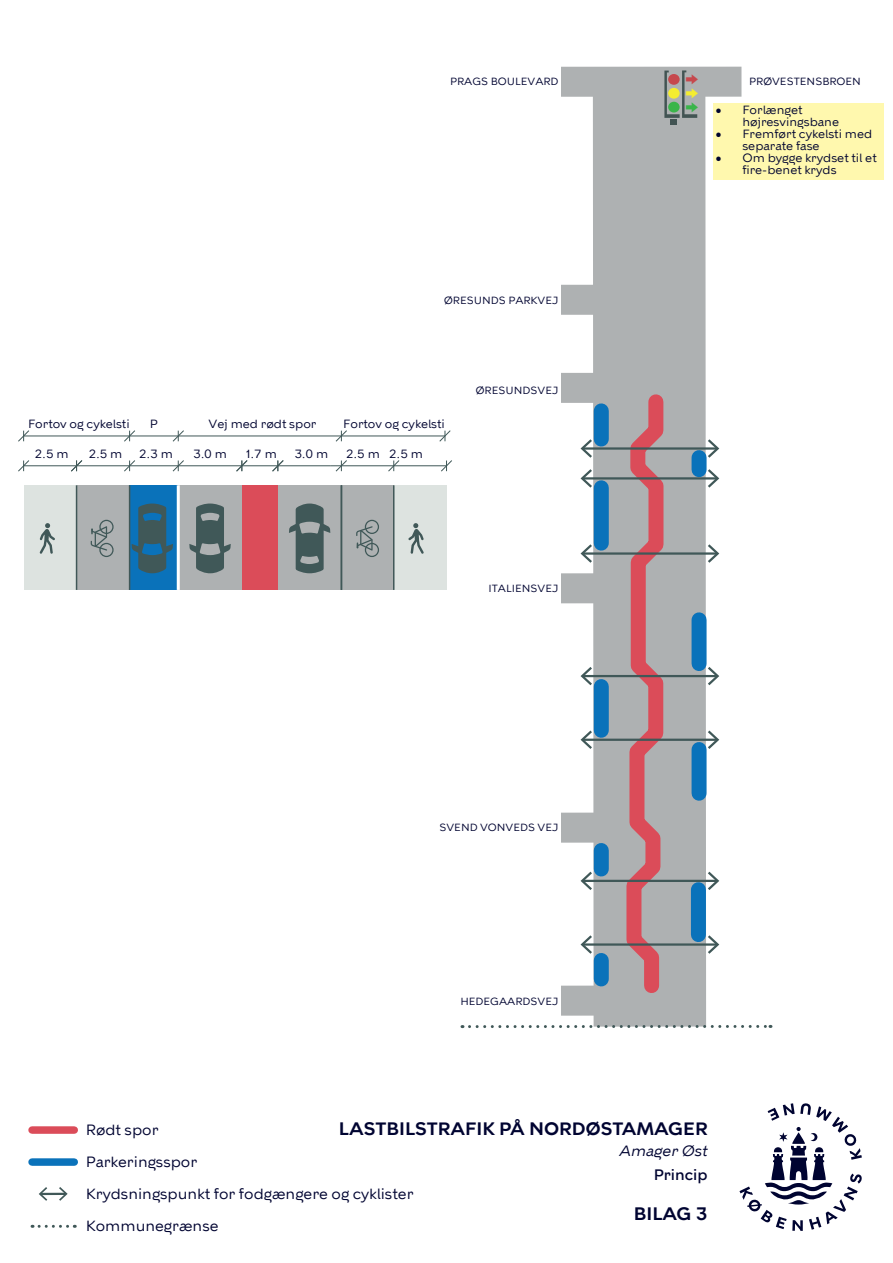
<style>
.page{position:relative;width:893px;height:1263px;background:#fff}
.page>*{position:absolute;margin:0;border:0;box-sizing:border-box;transform-origin:0 0}
.t1{font:600 18px "KBH";color:#000431}
.t2{font:15px "KBH";color:#000431}
.t3{font:italic 15px "KBH";color:#000431}
.t4{font:500 15px "KBH";color:#000431}
.t5{font:14.55px "KBH";color:#3ab54a;scale:1.07 1}
.t6{font:14.55px "KBH";color:#f4ed2f;scale:1.07 1}
.t7{font:14.55px "KBH";color:#c6484d;scale:1.07 1}
.t8{font:12px/12px "KBH";color:#000430}
.t9{font:10.5px "KBH";color:#000431}
</style>
<div class="page">
<div style="left:77px;top:485px;width:317px;height:105px;background:#aeb1b2"></div>
<div style="left:242px;top:485px;width:36px;height:105px;background:#db4c59"></div>
<div style="left:130px;top:485px;width:48px;height:105px;background:#0a72ba"></div>
<div style="left:24px;top:485px;width:53px;height:105px;background:#dde3e0"></div>
<div style="left:394px;top:485px;width:53px;height:105px;background:#dde3e0"></div>
<svg style="left:561px;top:66px;width:181px;height:959px"></svg>
<div style="left:561px;top:985px;width:134px;height:31px;background:#aeb1b2"></div>
<div style="left:561px;top:812px;width:142px;height:31px;background:#aeb1b2"></div>
<div style="left:561px;top:573px;width:113px;height:30px;background:#aeb1b2"></div>
<div style="left:561px;top:373px;width:96px;height:30px;background:#aeb1b2"></div>
<div style="left:561px;top:285px;width:96px;height:30px;background:#aeb1b2"></div>
<div style="left:561px;top:67px;width:180px;height:30px;background:#aeb1b2"></div>
<div style="left:594px;top:850px;width:15px;height:19px;background:#0a72ba"></div>
<div style="left:594px;top:686px;width:15px;height:44px;background:#0a72ba"></div>
<div style="left:594px;top:488px;width:15px;height:55px;background:#0a72ba"></div>
<div style="left:594px;top:411px;width:15px;height:28px;background:#0a72ba"></div>
<div style="left:692px;top:749px;width:15px;height:44px;background:#0a72ba"></div>
<div style="left:692px;top:620px;width:15px;height:43px;background:#0a72ba"></div>
<div style="left:692px;top:458px;width:15px;height:12px;background:#0a72ba"></div>
<div style="left:594px;top:960px;width:15px;height:19px;background:#0a72ba"></div>
<div style="left:691px;top:890px;width:15px;height:44px;background:#0a72ba"></div>
<svg style="left:619px;top:387px;width:52px;height:606px;background:#bb9196"></svg>
<svg style="left:469px;top:1025px;width:302px;height:3px"></svg>
<hr style="left:583px;top:943px;width:134px;height:3px;background:#405858">
<svg style="left:581px;top:935px;width:11px;height:19px"></svg>
<svg style="left:708px;top:935px;width:11px;height:19px"></svg>
<hr style="left:583px;top:880px;width:134px;height:2px;background:#405858">
<svg style="left:581px;top:872px;width:11px;height:18px"></svg>
<svg style="left:708px;top:872px;width:11px;height:18px"></svg>
<hr style="left:583px;top:739px;width:134px;height:2px;background:#405858">
<svg style="left:581px;top:730px;width:11px;height:19px"></svg>
<svg style="left:708px;top:730px;width:11px;height:19px"></svg>
<hr style="left:583px;top:675px;width:134px;height:2px;background:#405858">
<svg style="left:581px;top:667px;width:11px;height:18px"></svg>
<svg style="left:708px;top:667px;width:11px;height:18px"></svg>
<hr style="left:583px;top:552px;width:134px;height:3px;background:#405858">
<svg style="left:581px;top:544px;width:11px;height:19px"></svg>
<svg style="left:708px;top:544px;width:11px;height:19px"></svg>
<hr style="left:583px;top:477px;width:134px;height:2px;background:#405858">
<svg style="left:581px;top:469px;width:11px;height:19px"></svg>
<svg style="left:708px;top:469px;width:11px;height:19px"></svg>
<hr style="left:583px;top:447px;width:134px;height:3px;background:#405858">
<svg style="left:581px;top:439px;width:11px;height:19px"></svg>
<svg style="left:708px;top:439px;width:11px;height:19px"></svg>
<hr style="left:76px;top:485px;width:1px;height:105px;background:#405858">
<hr style="left:129px;top:485px;width:1px;height:105px;background:#405858">
<hr style="left:177px;top:485px;width:3px;height:105px;background:#fff">
<hr style="left:341px;top:485px;width:1px;height:105px;background:#405858">
<hr style="left:393px;top:485px;width:1px;height:105px;background:#405858">
<svg style="left:18px;top:460px;width:12px;height:12px"></svg>
<svg style="left:18px;top:430px;width:12px;height:12px"></svg>
<hr style="left:24px;top:465px;width:53px;height:1px;background:#405858">
<svg style="left:123px;top:460px;width:13px;height:12px"></svg>
<svg style="left:123px;top:430px;width:13px;height:12px"></svg>
<svg style="left:70px;top:460px;width:13px;height:12px"></svg>
<hr style="left:77px;top:465px;width:53px;height:1px;background:#405858">
<svg style="left:172px;top:460px;width:13px;height:12px"></svg>
<hr style="left:130px;top:465px;width:48px;height:1px;background:#405858">
<svg style="left:172px;top:430px;width:13px;height:12px"></svg>
<hr style="left:178px;top:465px;width:64px;height:1px;background:#405858">
<svg style="left:235px;top:460px;width:13px;height:12px"></svg>
<hr style="left:242px;top:465px;width:36px;height:1px;background:#405858">
<svg style="left:335px;top:460px;width:13px;height:12px"></svg>
<svg style="left:271px;top:460px;width:13px;height:12px"></svg>
<hr style="left:278px;top:465px;width:53px;height:1px;background:#405858">
<svg style="left:440px;top:460px;width:12px;height:12px"></svg>
<svg style="left:387px;top:460px;width:13px;height:12px"></svg>
<svg style="left:439px;top:430px;width:12px;height:12px"></svg>
<svg style="left:335px;top:430px;width:13px;height:12px"></svg>
<hr style="left:331px;top:465px;width:115px;height:1px;background:#405858">
<hr style="left:24px;top:436px;width:421px;height:1px;background:#405858">
<div style="left:670px;top:119px;width:7px;height:6px;background:#425453"></div>
<svg style="left:664px;top:70px;width:33px;height:48px"></svg>
<div style="left:713px;top:103px;width:171px;height:77px;background:#fff8ae"></div>
<svg style="left:91px;top:520px;width:23px;height:37px"></svg>
<svg style="left:356px;top:520px;width:23px;height:37px"></svg>
<svg style="left:408px;top:523px;width:16px;height:31px"></svg>
<svg style="left:40px;top:523px;width:15px;height:31px"></svg>
<svg style="left:132px;top:503px;width:41px;height:70px"></svg>
<svg style="left:189px;top:503px;width:42px;height:70px"></svg>
<svg style="left:289px;top:503px;width:41px;height:70px"></svg>
<div style="left:32px;top:1158px;width:42px;height:8px;background:#0a72ba"></div>
<div style="left:32px;top:1126px;width:42px;height:8px;background:#db4c59"></div>
<svg style="left:39px;top:1225px;width:36px;height:3px"></svg>
<hr style="left:41px;top:1193px;width:25px;height:2px;background:#405858">
<svg style="left:39px;top:1187px;width:8px;height:14px"></svg>
<svg style="left:59px;top:1187px;width:9px;height:14px"></svg>
<svg style="left:739px;top:1103px;width:123px;height:128px"></svg>
<p class="t7" style="left:685px;top:69px;width:14px">⇒</p>
<p class="t9" style="left:450px;top:77px;width:110px">PRAGS BOULEVARD</p>
<p class="t9" style="left:749px;top:77px;width:113px">PRØVESTENSBROEN</p>
<p class="t9" style="left:444px;top:296px;width:116px">ØRESUNDS PARKVEJ</p>
<p class="t8" style="left:28px;top:419px;width:103px">Fortov og cykelsti</p>
<p class="t8" style="left:150px;top:419px;width:9px">P</p>
<p class="t8" style="left:209px;top:419px;width:109px">Vej med rødt spor</p>
<p class="t8" style="left:343px;top:419px;width:103px">Fortov og cykelsti</p>
<p class="t8" style="left:35px;top:449px;width:36px">2.5 m</p>
<p class="t8" style="left:88px;top:449px;width:36px">2.5 m</p>
<p class="t8" style="left:139px;top:449px;width:36px">2.3 m</p>
<p class="t8" style="left:193px;top:449px;width:35px">3.0 m</p>
<p class="t8" style="left:246px;top:449px;width:33px">1.7 m</p>
<p class="t8" style="left:346px;top:449px;width:36px">2.5 m</p>
<p class="t8" style="left:294px;top:449px;width:35px">3.0 m</p>
<p class="t8" style="left:389px;top:449px;width:36px">2.5 m</p>
<p class="t9" style="left:476px;top:386px;width:84px">ØRESUNDSVEJ</p>
<p class="t9" style="left:488px;top:584px;width:72px">ITALIENSVEJ</p>
<p class="t6" style="left:685px;top:83px;width:14px">⇒</p>
<p class="t5" style="left:685px;top:97px;width:14px">⇒</p>
<p class="t8" style="left:715px;top:105px;width:8px">ï</p>
<p class="t8" style="left:742px;top:105px;width:98px">Forlænget højresvingsbane</p>
<p class="t8" style="left:715px;top:129px;width:8px">ï</p>
<p class="t8" style="left:742px;top:129px;width:131px">Fremført cykelsti med separate fase</p>
<p class="t8" style="left:715px;top:153px;width:8px">ï</p>
<p class="t8" style="left:742px;top:153px;width:136px">Om bygge krydset til et fire-benet kryds</p>
<p class="t9" style="left:439px;top:823px;width:121px">SVEND VONVEDS VEJ</p>
<p class="t9" style="left:460px;top:997px;width:100px">HEDEGAARDSVEJ</p>
<h1 class="t1" style="left:339px;top:1118px;width:370px">LASTBILSTRAFIK PÅ NORDØSTAMAGER</h1>
<p class="t3" style="left:619px;top:1144px;width:90px">Amager Øst</p>
<p class="t4" style="left:654px;top:1169px;width:55px">Princip</p>
<h1 class="t1" style="left:634px;top:1203px;width:75px">BILAG 3</h1>
<p class="t2" style="left:86px;top:1124px;width:74px">Rødt spor</p>
<p class="t2" style="left:86px;top:1156px;width:113px">Parkeringsspor</p>
<p class="t2" style="left:86px;top:1188px;width:329px">Krydsningspunkt for fodgængere og cyklister</p>
<p class="t2" style="left:86px;top:1219px;width:134px">Kommunegrænse</p>
</div>
